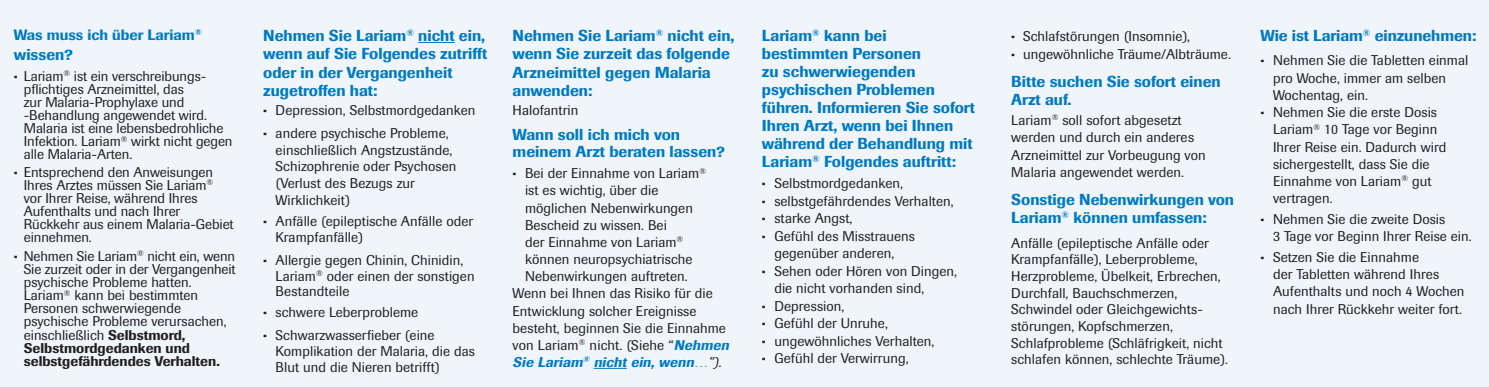
<style>
.page{position:relative;width:1489px;height:387px;background:#fff}
.page>*{position:absolute;margin:0;border:0;box-sizing:border-box;transform-origin:0 0}
.t1{font:500 15.75px/18px "Imago";color:#007ac2}
.t2{font:500 14.88px "Imago";color:#007ac2}
.t3{font:14px/13.1px "Imago";letter-spacing:.005em;color:#231f20}
.t4{font:italic 500 14px "Imago";color:#007ac2}
.s1{font-weight:500;font-size:15.75px}
.s2{font-weight:500}
.s3{font-weight:500;font-style:italic;color:#007ac2}
.s4{font-weight:400}
.s5{font-weight:400;color:#231f20}
</style>
<div class="page">
<div style="left:0;top:0;width:1488px;height:387px;background:#eff5fb"></div>
<hr style="left:418px;top:42px;width:36px;height:1px;background:#007ac2">
<hr style="left:593px;top:368px;width:33px;height:1px;background:#007ac2">
<p class="t2" style="left:14px;top:26px;width:190px">Was muss ich über Lariam<sup>®</sup></p>
<p class="t1" style="left:14px;top:45px;width:61px">wissen?</p>
<p class="t3" style="left:24px;top:69px;width:210px;text-indent:-10px"><span class="s1">·</span> Lariam<sup>®</sup> ist ein verschreibungs&shy;pflichtiges Arzneimittel, das<br>zur Malaria-Prophylaxe und -Behandlung angewendet wird.<br>Malaria ist eine lebensbedrohliche<br>Infektion. Lariam<sup>®</sup> wirkt nicht gegen alle Malaria-Arten.</p>
<p class="t3" style="left:24px;top:165px;width:211px;text-indent:-10px"><span class="s1">·</span> Entsprechend den Anweisungen<br>Ihres Arztes müssen Sie Lariam<sup>® </sup>vor Ihrer Reise, während Ihres<br>Aufenthalts und nach Ihrer<br>Rückkehr aus einem Malaria-Gebiet einnehmen.</p>
<p class="t3" style="left:24px;top:249px;width:213px;text-indent:-10px"><span class="s1">·</span> Nehmen Sie Lariam<sup>®</sup> nicht ein, wenn<br>Sie zurzeit oder in der Vergangenheit psychische Probleme hatten.<br>Lariam<sup>®</sup> kann bei bestimmten<br>Personen schwerwiegende psychische Probleme verursachen, einschließlich <span class="s2">Selbstmord,<br>Selbstmordgedanken und selbstgefährdendes Verhalten.</span></p>
<p class="t1" style="left:263px;top:26px;width:226px">Nehmen Sie Lariam<sup>®</sup> nicht ein, wenn auf Sie Folgendes zutrifft oder in der Vergangenheit zugetroffen hat:</p>
<p class="t3" style="left:263px;top:99px;width:214px;line-height:22.8px"><span class="s1">·</span> Depression, Selbstmordgedanken <span class="s1">·</span> andere psychische Probleme,</p>
<p class="t3" style="left:276px;top:142px;width:182px;line-height:16.6px">einschließlich Angstzustände,<br>Schizophrenie oder Psychosen (Verlust des Bezugs zur<br>Wirklichkeit)</p>
<p class="t3" style="left:276px;top:212px;width:199px;line-height:16.6px;text-indent:-12px"><span class="s1">·</span> Anfälle (epileptische Anfälle oder<br>Krampfanfälle)</p>
<p class="t3" style="left:276px;top:252px;width:200px;line-height:15.8px;text-indent:-12px"><span class="s1">·</span> Allergie gegen Chinin, Chinidin,<br>Lariam<sup>®</sup> oder einen der sonstigen<br>Bestandteile</p>
<p class="t3" style="left:263px;top:301px;width:173px;line-height:22.8px"><span class="s1">·</span> schwere Leberprobleme<br><span class="s1">·</span> Schwarzwasserfieber (eine</p>
<p class="t3" style="left:276px;top:343px;width:201px;line-height:15.8px">Komplikation der Malaria, die das<br>Blut und die Nieren betrifft)</p>
<p class="t1" style="left:512px;top:26px;width:223px">Nehmen Sie Lariam<sup>®</sup> nicht ein, wenn Sie zurzeit das folgende<br>Arzneimittel gegen Malaria anwenden:</p>
<p class="t3" style="left:512px;top:104px;width:67px">Halofantrin</p>
<p class="t1" style="left:512px;top:125px;width:214px;line-height:17.5px">Wann soll ich mich von meinem Arzt beraten lassen?</p>
<p class="t3" style="left:512px;top:167px;width:195px"><span class="s1">·</span> Bei der Einnahme von Lariam<sup>®</sup></p>
<p class="t3" style="left:525px;top:184px;width:135px">ist es wichtig, über die</p>
<p class="t3" style="left:525px;top:201px;width:169px">möglichen Nebenwirkungen</p>
<p class="t3" style="left:525px;top:218px;width:143px">Bescheid zu wissen. Bei</p>
<p class="t3" style="left:525px;top:236px;width:160px">der Einnahme von Lariam<sup>®</sup></p>
<p class="t3" style="left:525px;top:253px;width:169px">können neuropsychiatrische</p>
<p class="t3" style="left:525px;top:270px;width:164px">Nebenwirkungen auftreten.</p>
<p class="t3" style="left:512px;top:287px;width:202px">Wenn bei Ihnen das Risiko für die</p>
<p class="t3" style="left:512px;top:304px;width:185px">Entwicklung solcher Ereignisse</p>
<p class="t3" style="left:512px;top:321px;width:215px">besteht, beginnen Sie die Einnahme</p>
<p class="t3" style="left:512px;top:338px;width:221px">von Lariam<sup>®</sup> nicht. (Siehe “<span class="s3">Nehmen</span></p>
<p class="t4" style="left:512px;top:354px;width:213px">Sie Lariam<sup>®</sup> nichtein,wenn<span class="s4">…</span><span class="s5">”).</span></p>
<p class="t1" style="left:762px;top:26px;width:214px">Lariam<sup>®</sup> kann bei bestimmten Personen<br>zu schwerwiegenden psychischen Problemen führen. Informieren Sie sofort<br>Ihren Arzt, wenn bei Ihnen während der Behandlung mit<br>Lariam<sup>®</sup> Folgendes auftritt:</p>
<p class="t3" style="left:762px;top:177px;width:143px"><span class="s1">·</span> Selbstmordgedanken,</p>
<p class="t3" style="left:762px;top:194px;width:193px"><span class="s1">·</span> selbstgefährdendes Verhalten,</p>
<p class="t3" style="left:762px;top:212px;width:92px"><span class="s1">·</span> starke Angst,</p>
<p class="t3" style="left:762px;top:229px;width:155px"><span class="s1">·</span> Gefühl des Misstrauens</p>
<p class="t3" style="left:774px;top:247px;width:121px">gegenüber anderen,</p>
<p class="t3" style="left:762px;top:264px;width:197px"><span class="s1">·</span> Sehen oder Hören von Dingen,</p>
<p class="t3" style="left:774px;top:282px;width:151px">die nicht vorhanden sind,</p>
<p class="t3" style="left:762px;top:299px;width:84px"><span class="s1">·</span> Depression,</p>
<p class="t3" style="left:762px;top:317px;width:127px"><span class="s1">·</span> Gefühl der Unruhe,</p>
<p class="t3" style="left:762px;top:334px;width:174px"><span class="s1">·</span> ungewöhnliches Verhalten,</p>
<p class="t3" style="left:762px;top:352px;width:148px"><span class="s1">·</span> Gefühl der Verwirrung,</p>
<p class="t3" style="left:1011px;top:27px;width:221px;line-height:18px"><span class="s1">·</span> Schlafstörungen (Insomnie),<br><span class="s1">·</span> ungewöhnliche Träume/Albträume.</p>
<p class="t1" style="left:1011px;top:73px;width:211px">Bitte suchen Sie sofort einen<br>Arzt auf.</p>
<p class="t3" style="left:1011px;top:111px;width:196px;line-height:17.5px">Lariam<sup>®</sup> soll sofort abgesetzt werden und durch ein anderes<br>Arzneimittel zur Vorbeugung von<br>Malaria angewendet werden.</p>
<p class="t1" style="left:1011px;top:191px;width:224px">Sonstige Nebenwirkungen von<br>Lariam<sup>®</sup> können umfassen:</p>
<p class="t3" style="left:1011px;top:235px;width:218px;line-height:16.6px">Anfälle (epileptische Anfälle oder Krampfanfälle), Leberprobleme, Herzprobleme, Übelkeit, Erbrechen, Durchfall, Bauchschmerzen, Schwindel oder Gleichgewichts&shy;störungen, Kopfschmerzen, Schlafprobleme (Schläfrigkeit, nicht schlafen können, schlechte Träume).</p>
<p class="t1" style="left:1260px;top:26px;width:217px">Wie ist Lariam<sup>®</sup> einzunehmen:</p>
<p class="t3" style="left:1260px;top:54px;width:209px"><span class="s1">·</span> Nehmen Sie die Tabletten einmal</p>
<p class="t3" style="left:1272px;top:71px;width:174px">pro Woche, immer am selben</p>
<p class="t3" style="left:1272px;top:88px;width:96px">Wochentag, ein.</p>
<p class="t3" style="left:1260px;top:106px;width:178px"><span class="s1">·</span> Nehmen Sie die erste Dosis</p>
<p class="t3" style="left:1272px;top:123px;width:166px">Lariam<sup>®</sup> 10 Tage vor Beginn</p>
<p class="t3" style="left:1272px;top:140px;width:175px">Ihrer Reise ein. Dadurch wird</p>
<p class="t3" style="left:1272px;top:157px;width:158px">sichergestellt, dass Sie die</p>
<p class="t3" style="left:1272px;top:174px;width:160px">Einnahme von Lariam<sup>®</sup> gut</p>
<p class="t3" style="left:1272px;top:192px;width:61px">vertragen.</p>
<p class="t3" style="left:1272px;top:211px;width:200px;line-height:17.2px;text-indent:-12px"><span class="s1">·</span> Nehmen Sie die zweite Dosis<br>3 Tage vor Beginn Ihrer Reise ein.</p>
<p class="t3" style="left:1272px;top:249px;width:193px;line-height:17.2px;text-indent:-12px"><span class="s1">·</span> Setzen Sie die Einnahme<br>der Tabletten während Ihres<br>Aufenthalts und noch 4 Wochen nach Ihrer Rückkehr weiter fort.</p>
</div>
